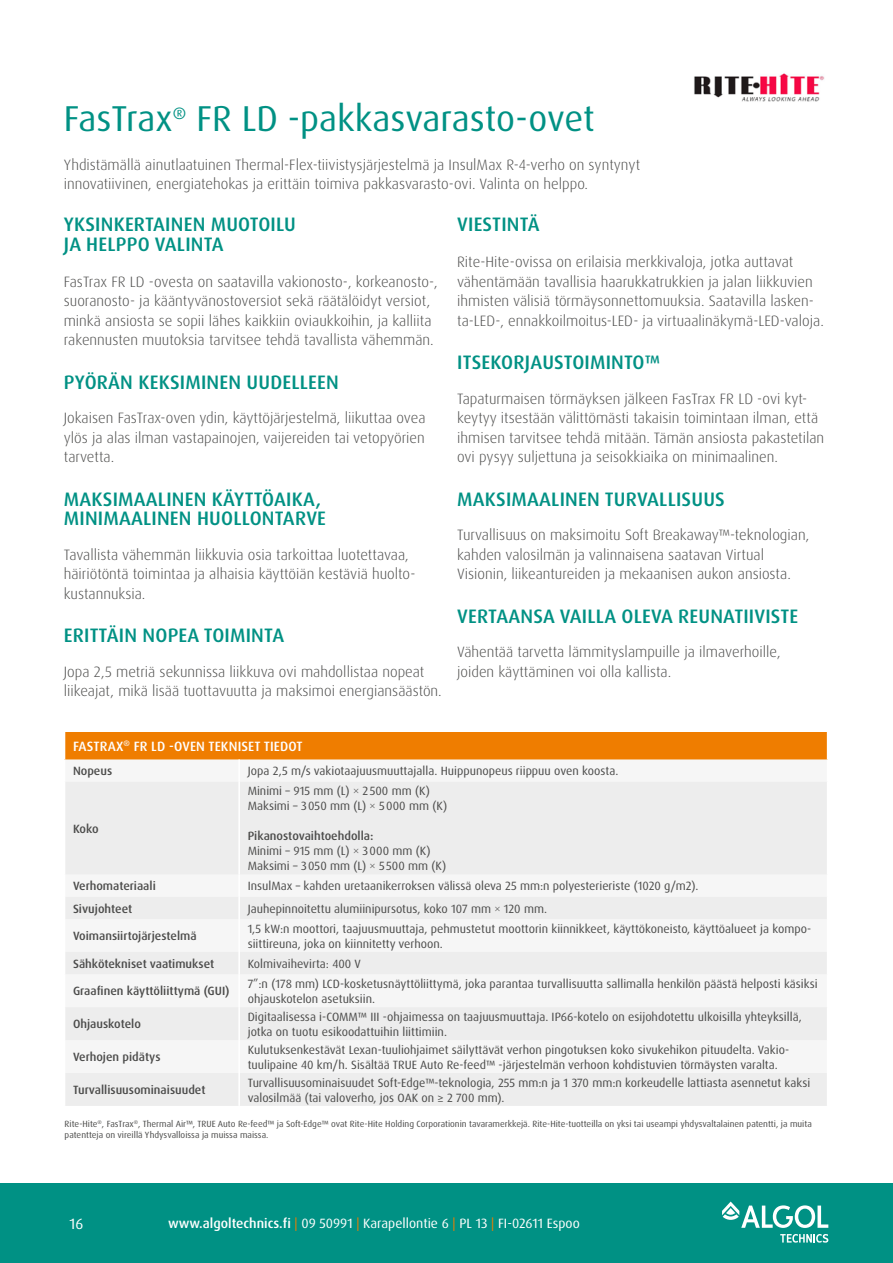
<style>
.page{position:relative;width:893px;height:1263px;background:#fff}
.page>*{position:absolute;margin:0;border:0;box-sizing:border-box;transform-origin:0 0}
.t1{font:36px "Dax Pro";color:#009184}
.t2{font:500 19.5px/19.5px "Dax Pro";letter-spacing:.01em;color:#009184}
.t3{font:300 15px/19.5px "Dax Pro";color:#4b4b4a}
.t4{font:15px "Dax Pro";color:#fff}
.t5{font:13.5px "Dax Pro";color:#fff}
.t6{font:500 13.5px "Dax Pro";letter-spacing:.01em;color:#fff}
.t7{font:12px/15px "Dax Pro";color:#4b4b4a}
.t8{font:500 12px "Dax Pro";color:#4b4b4a}
.t9{font:9px/10.5px "Dax Pro";color:#4b4b4a}
.s1{font-weight:300}
.s2{font-weight:500}
.s3{color:#ef7d00}
</style>
<div class="page">
<div style="left:0;top:1183px;width:893px;height:80px;background:#009184"></div>
<svg style="left:780px;top:1234px;width:48px;height:8px"></svg>
<svg style="left:722px;top:1201px;width:106px;height:27px"></svg>
<img style="left:694px;top:73px;width:131px;height:29px">
<div style="left:65px;top:732px;width:763px;height:27px;background:#ef7d00"></div>
<div style="left:65px;top:759px;width:762px;height:23px;background:#f6f6f6"></div>
<svg style="left:65px;top:782px;width:762px;height:324px;fill:#ededed"></svg>
<hr style="left:238px;top:759px;width:2px;height:23px;background:#fff">
<svg style="left:827px;top:732px;width:1px;height:28px"></svg>
<hr style="left:238px;top:782px;width:2px;height:93px;background:#fff">
<hr style="left:238px;top:875px;width:2px;height:22px;background:#fff">
<hr style="left:238px;top:897px;width:2px;height:22px;background:#fff">
<hr style="left:238px;top:919px;width:2px;height:33px;background:#fff">
<hr style="left:238px;top:952px;width:2px;height:22px;background:#fff">
<hr style="left:238px;top:974px;width:2px;height:33px;background:#fff">
<hr style="left:238px;top:1007px;width:2px;height:33px;background:#fff">
<hr style="left:238px;top:1040px;width:2px;height:33px;background:#fff">
<hr style="left:238px;top:1073px;width:2px;height:33px;background:#fff">
<h1 class="t1" style="left:64px;top:95px;width:532px">FasTrax<sup>®</sup> FR LD -pakkasvarasto-ovet</h1>
<p class="t3" style="left:64px;top:155px;width:578px">Yhdistämällä ainutlaatuinen Thermal-Flex-tiivistysjärjestelmä ja InsulMax R-4-verho on syntynyt innovatiivinen, energiatehokas ja erittäin toimiva pakkasvarasto-ovi. Valinta on helppo.</p>
<h2 class="t2" style="left:64px;top:215px;width:234px">YKSINKERTAINEN MUOTOILU<br>JA HELPPO VALINTA</h2>
<p class="t3" style="left:64px;top:272px;width:376px">FasTrax FR LD -ovesta on saatavilla vakionosto-, korkeanosto-, suoranosto- ja kääntyvänostoversiot sekä räätälöidyt versiot, minkä ansiosta se sopii lähes kaikkiin oviaukkoihin, ja kalliita rakennusten muutoksia tarvitsee tehdä tavallista vähemmän.</p>
<h2 class="t2" style="left:64px;top:372px;width:276px">PYÖRÄN KEKSIMINEN UUDELLEEN</h2>
<p class="t3" style="left:64px;top:408px;width:363px;text-align:justify">Jokaisen FasTrax-oven ydin, käyttöjärjestelmä, liikuttaa ovea ylös ja alas ilman vastapainojen, vaijereiden tai vetopyörien tarvetta.</p>
<h2 class="t2" style="left:64px;top:489px;width:264px">MAKSIMAALINEN KÄYTTÖAIKA,<br>MINIMAALINEN HUOLLONTARVE</h2>
<p class="t3" style="left:64px;top:545px;width:351px">Tavallista vähemmän liikkuvia osia tarkoittaa luotettavaa, häiriötöntä toimintaa ja alhaisia käyttöiän kestäviä huolto&shy;kustannuksia.</p>
<h2 class="t2" style="left:64px;top:626px;width:222px">ERITTÄIN NOPEA TOIMINTA</h2>
<p class="t3" style="left:64px;top:662px;width:380px">Jopa 2,5 metriä sekunnissa liikkuva ovi mahdollistaa nopeat liikeajat, mikä lisää tuottavuutta ja maksimoi energiansäästön.</p>
<h2 class="t2" style="left:457px;top:215px;width:84px">VIESTINTÄ</h2>
<p class="t3" style="left:457px;top:252px;width:368px">Rite-Hite-ovissa on erilaisia merkkivaloja, jotka auttavat vähentämään tavallisia haarukkatrukkien ja jalan liikkuvien ihmisten välisiä törmäysonnettomuuksia. Saatavilla lasken&shy;ta-LED-, ennakkoilmoitus-LED- ja virtuaalinäkymä-LED-valoja.</p>
<h2 class="t2" style="left:457px;top:353px;width:204px">ITSEKORJAUSTOIMINTO™</h2>
<p class="t3" style="left:457px;top:389px;width:369px">Tapaturmaisen törmäyksen jälkeen FasTrax FR LD -ovi kyt&shy;keytyy itsestään välittömästi takaisin toimintaan ilman, että ihmisen tarvitsee tehdä mitään. Tämän ansiosta pakastetilan ovi pysyy suljettuna ja seisokkiaika on minimaalinen.</p>
<h2 class="t2" style="left:457px;top:489px;width:269px">MAKSIMAALINEN TURVALLISUUS</h2>
<p class="t3" style="left:457px;top:525px;width:354px">Turvallisuus on maksimoitu Soft Breakaway™-teknologian, kahden valosilmän ja valinnaisena saatavan Virtual<br>Visionin, liikeantureiden ja mekaanisen aukon ansiosta.</p>
<h2 class="t2" style="left:457px;top:606px;width:343px">VERTAANSA VAILLA OLEVA REUNATIIVISTE</h2>
<p class="t3" style="left:457px;top:642px;width:325px">Vähentää tarvetta lämmityslampuille ja ilmaverhoille, joiden käyttäminen voi olla kallista.</p>
<p class="t6" style="left:73px;top:737px;width:231px">FASTRAX<sup>®</sup> FR LD -OVEN TEKNISET TIEDOT</p>
<p class="t8" style="left:73px;top:763px;width:41px">Nopeus</p>
<p class="t7" style="left:248px;top:764px;width:372px">Jopa 2,5 m/s vakiotaajuusmuuttajalla. Huippunopeus riippuu oven koosta.</p>
<p class="t8" style="left:73px;top:821px;width:27px">Koko</p>
<p class="t7" style="left:248px;top:784px;width:201px">Minimi – 915 mm (L) <span class="s1">×</span> 2 500 mm (K)<br>Maksimi – 3050 mm (L) <span class="s1">×</span> 5000 mm (K)</p>
<p class="t7" style="left:248px;top:829px;width:200px"><span class="s2">Pikanostovaihtoehdolla:<br></span>Minimi – 915 mm (L) <span class="s1">×</span> 3000 mm (K)<br>Maksimi – 3050 mm (L) <span class="s1">×</span> 5 500 mm (K)</p>
<p class="t8" style="left:73px;top:878px;width:84px">Verhomateriaali</p>
<p class="t7" style="left:248px;top:879px;width:452px">InsulMax – kahden uretaanikerroksen välissä oleva 25 mm:n polyesterieriste (1020 g/m2).</p>
<p class="t8" style="left:73px;top:901px;width:61px">Sivujohteet</p>
<p class="t7" style="left:248px;top:901px;width:301px">Jauhepinnoitettu alumiinipursotus, koko 107 mm <span class="s1">×</span> 120 mm.</p>
<p class="t8" style="left:73px;top:928px;width:125px">Voimansiirtojärjestelmä</p>
<p class="t7" style="left:248px;top:921px;width:565px">1,5 kW:n moottori, taajuusmuuttaja, pehmustetut moottorin kiinnikkeet, käyttökoneisto, käyttöalueet ja kompo&shy;siittireuna, joka on kiinnitetty verhoon.</p>
<p class="t8" style="left:73px;top:956px;width:143px">Sähkötekniset vaatimukset</p>
<p class="t7" style="left:248px;top:956px;width:115px">Kolmivaihevirta: 400 V</p>
<p class="t8" style="left:73px;top:983px;width:158px">Graafinen käyttöliittymä (GUI)</p>
<p class="t7" style="left:248px;top:976px;width:571px">7”:n (178 mm) LCD-kosketusnäyttöliittymä, joka parantaa turvallisuutta sallimalla henkilön päästä helposti käsiksi ohjauskotelon asetuksiin.</p>
<p class="t8" style="left:73px;top:1016px;width:69px">Ohjauskotelo</p>
<p class="t7" style="left:248px;top:1009px;width:556px">Digitaalisessa i-COMM™ III -ohjaimessa on taajuusmuuttaja. IP66-kotelo on esijohdotettu ulkoisilla yhteyksillä, jotka on tuotu esikoodattuihin liittimiin.</p>
<p class="t8" style="left:73px;top:1049px;width:89px">Verhojen pidätys</p>
<p class="t7" style="left:248px;top:1042px;width:542px">Kulutuksenkestävät Lexan-tuuliohjaimet säilyttävät verhon pingotuksen koko sivukehikon pituudelta. Vakio&shy;tuulipaine 40 km/h. Sisältää TRUE Auto Re-feed™ -järjestelmän verhoon kohdistuvien törmäysten varalta.</p>
<p class="t8" style="left:73px;top:1082px;width:134px">Turvallisuusominaisuudet</p>
<p class="t7" style="left:248px;top:1075px;width:564px">Turvallisuusominaisuudet Soft-Edge™-teknologia, 255 mm:n ja 1 370 mm:n korkeudelle lattiasta asennetut kaksi valosilmää (tai valoverho, jos OAK on ≥ 2 700 mm).</p>
<p class="t9" style="left:65px;top:1119px;width:749px">Rite-Hite<sup>®</sup>, FasTrax<sup>®</sup>, Thermal Air™, TRUE Auto Re-feed™ ja Soft-Edge™ ovat Rite-Hite Holding Corporationin tavaramerkkejä. Rite-Hite-tuotteilla on yksi tai useampi yhdysvaltalainen patentti, ja muita patentteja on vireillä Yhdysvalloissa ja muissa maissa.</p>
<p class="t4" style="left:69px;top:1214px;width:15px">16</p>
<p class="t5" style="left:168px;top:1215px;width:413px"><span class="s2">www.algoltechnics.fi</span> <span class="s3">|</span> 09 50991 <span class="s3">|</span> Karapellontie 6 <span class="s3">|</span> PL 13 <span class="s3">|</span> FI-02611 Espoo</p>
</div>
